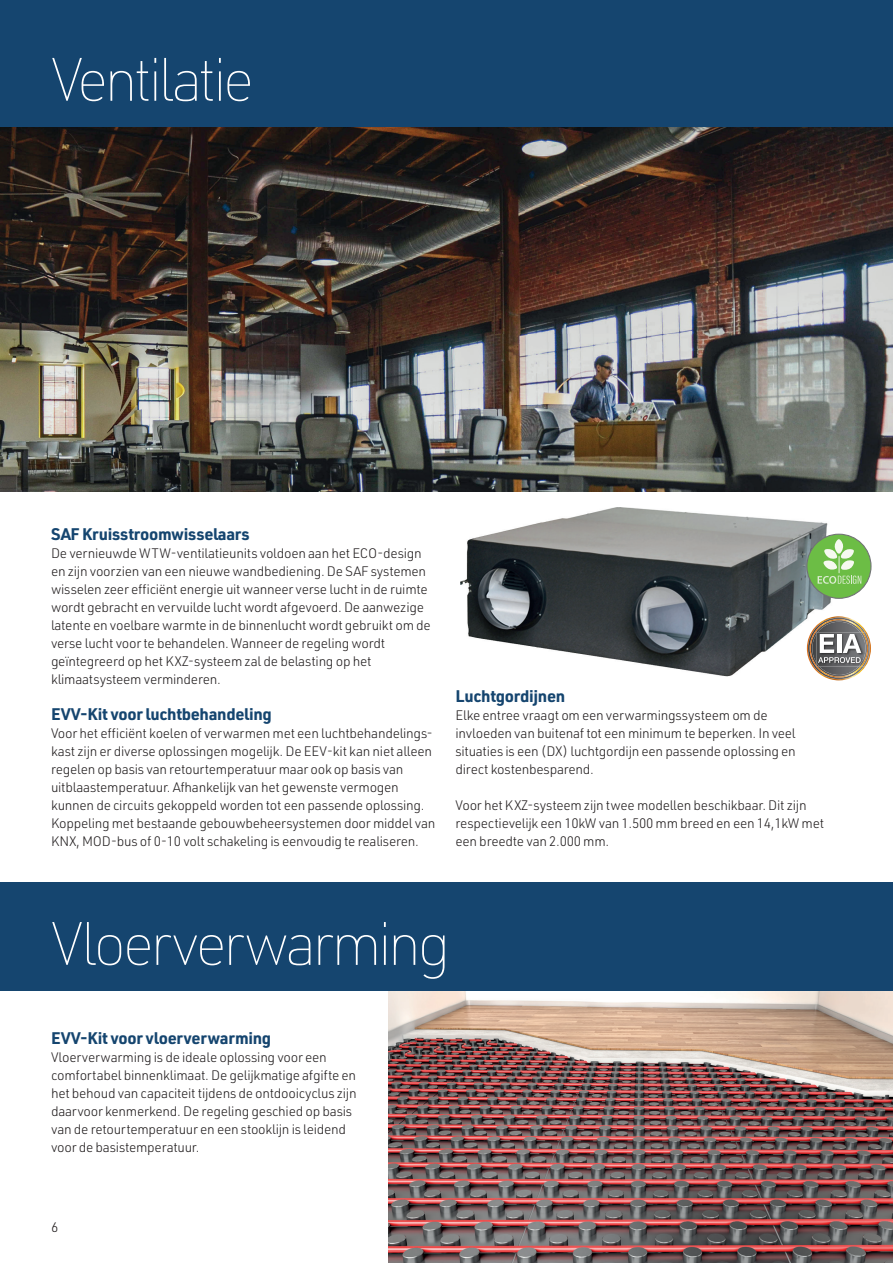
<style>
.page{position:relative;width:893px;height:1263px;background:#fff}
.page>*{position:absolute;margin:0;border:0;box-sizing:border-box;transform-origin:0 0}
.t1{font:100 60px "URWDIN";letter-spacing:-.07em;color:#fff}
.t2{font:700 16.5px "URWDIN";letter-spacing:-.02em;color:#15456f}
.t3{font:300 13.5px/18px "URWDIN";letter-spacing:-.02em;color:#231f20}
</style>
<div class="page">
<img style="left:0;top:126px;width:893px;height:365px">
<img style="left:388px;top:990px;width:504px;height:273px">
<div style="left:0;top:0;width:893px;height:126px;background:#15456f"></div>
<div style="left:0;top:882px;width:893px;height:108px;background:#15456f"></div>
<img style="left:460px;top:507px;width:371px;height:169px">
<svg style="left:806px;top:534px;width:65px;height:65px"></svg>
<svg style="left:807px;top:616px;width:64px;height:64px"></svg>
<h1 class="t1" style="left:51px;top:41px;width:205px">Ventilatie</h1>
<p class="t2" style="left:51px;top:523px;width:200px">SAF Kruisstroomwisselaars</p>
<p class="t3" style="left:51px;top:544px;width:381px">De vernieuwde WTW-ventilatieunits voldoen aan het ECO-design en zijn voorzien van een nieuwe wandbediening. De SAF systemen wisselen zeer efficiënt energie uit wanneer verse lucht in de ruimte wordt gebracht en vervuilde lucht wordt afgevoerd. De aanwezige latente en voelbare warmte in de binnenlucht wordt gebruikt om de verse lucht voor te behandelen. Wanneer de regeling wordt geïntegreerd op het KXZ-systeem zal de belasting op het klimaatsysteem verminderen.</p>
<p class="t2" style="left:51px;top:703px;width:222px">EVV-Kit voor luchtbehandeling</p>
<p class="t3" style="left:51px;top:724px;width:386px">Voor het efficiënt koelen of verwarmen met een luchtbehandelings&shy;kast zijn er diverse oplossingen mogelijk. De EEV-kit kan niet alleen regelen op basis van retourtemperatuur maar ook op basis van uitblaastemperatuur. Afhankelijk van het gewenste vermogen kunnen de circuits gekoppeld worden tot een passende oplossing.<br>Koppeling met bestaande gebouwbeheersystemen door middel van KNX, MOD-bus of 0-10 volt schakeling is eenvoudig te realiseren.</p>
<p class="t2" style="left:455px;top:685px;width:111px">Luchtgordijnen</p>
<p class="t3" style="left:455px;top:706px;width:342px">Elke entree vraagt om een verwarmingssysteem om de invloeden van buitenaf tot een minimum te beperken. In veel situaties is een (DX) luchtgordijn een passende oplossing en direct kostenbesparend.</p>
<p class="t3" style="left:455px;top:796px;width:370px">Voor het KXZ-systeem zijn twee modellen beschikbaar. Dit zijn respectievelijk een 10kW van 1.500 mm breed en een 14,1kW met een breedte van 2.000 mm.</p>
<h1 class="t1" style="left:51px;top:905px;width:401px">Vloerverwarming</h1>
<p class="t2" style="left:51px;top:1027px;width:222px">EVV-Kit voor vloerverwarming</p>
<p class="t3" style="left:51px;top:1048px;width:307px">Vloerverwarming is de ideale oplossing voor een comfortabel binnenklimaat. De gelijkmatige afgifte en het behoud van capaciteit tijdens de ontdooicyclus zijn daarvoor kenmerkend. De regeling geschied op basis van de retourtemperatuur en een stooklijn is leidend voor de basistemperatuur.</p>
<p class="t3" style="left:51px;top:1217px;width:9px">6</p>
</div>
